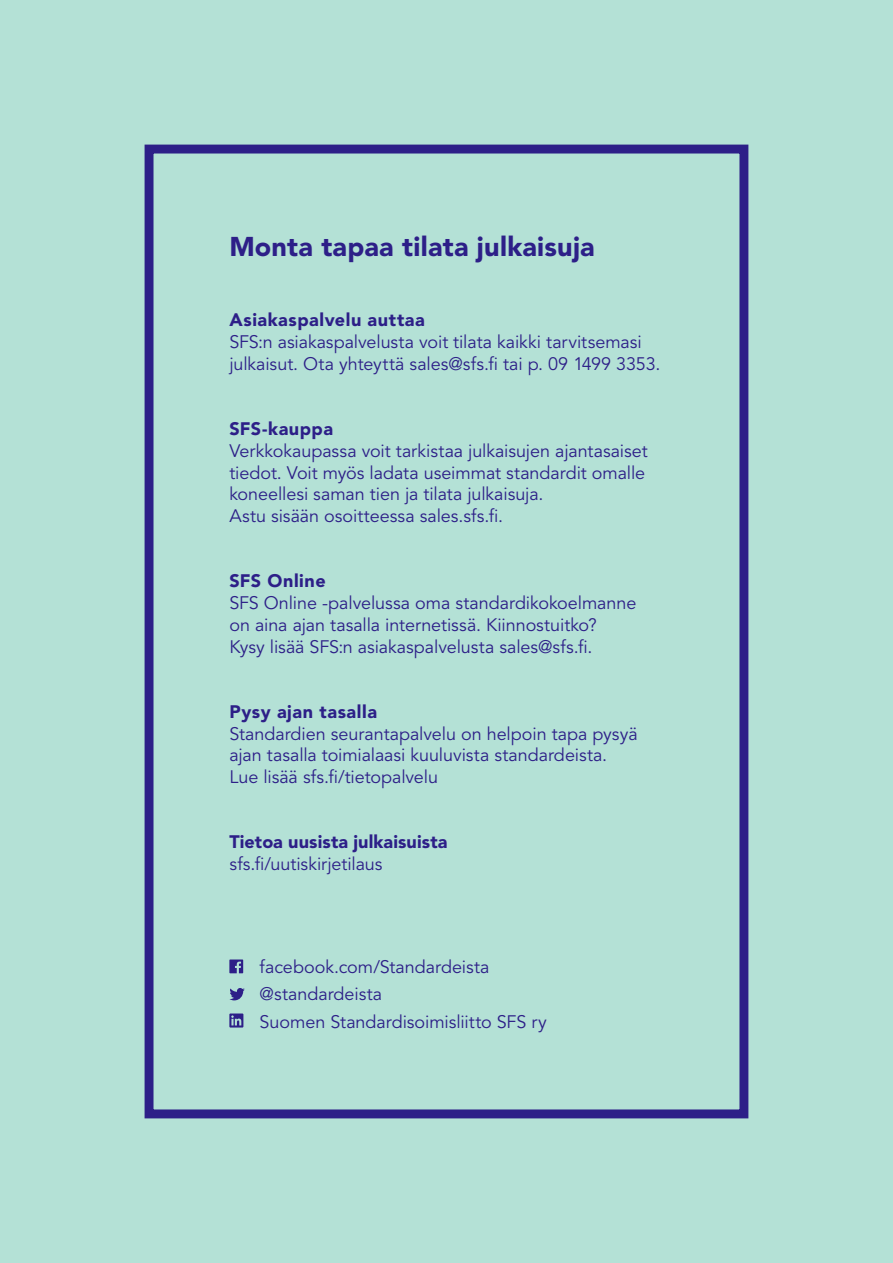
<style>
.page{position:relative;width:893px;height:1263px;background:#b4e1d6}
.page>*{position:absolute;margin:0;border:0;box-sizing:border-box;transform-origin:0 0}
.t1{font:900 27px "Avenir LT Pro";letter-spacing:.01em;color:#2d1f88}
.t2{font:18px/21.8px "Avenir LT Pro";letter-spacing:-.005em;color:#2d1f88}
.t3{font:900 18px "Avenir LT Pro";letter-spacing:.025em;color:#2d1f88}
</style>
<div class="page">
<div style="left:145px;top:145px;width:603px;height:973px;border:9px solid #2d1f88"></div>
<svg style="left:229px;top:959px;width:14px;height:14px"></svg>
<svg style="left:229px;top:988px;width:16px;height:12px"></svg>
<svg style="left:229px;top:1013px;width:14px;height:14px"></svg>
<h1 class="t1" style="left:229px;top:230px;width:367px">Monta tapaa tilata julkaisuja</h1>
<p class="t3" style="left:229px;top:309px;width:197px">Asiakaspalvelu auttaa</p>
<p class="t2" style="left:229px;top:331px;width:432px">SFS:n asiakaspalvelusta voit tilata kaikki tarvitsemasi julkaisut. Ota yhteyttä sales@sfs.fi tai p. 09 1499 3353.</p>
<p class="t3" style="left:229px;top:418px;width:105px">SFS-kauppa</p>
<p class="t2" style="left:229px;top:440px;width:420px">Verkkokaupassa voit tarkistaa julkaisujen ajantasaiset tiedot. Voit myös ladata useimmat standardit omalle koneellesi saman tien ja tilata julkaisuja.<br>Astu sisään osoitteessa sales.sfs.fi.</p>
<p class="t3" style="left:229px;top:570px;width:98px">SFS Online</p>
<p class="t2" style="left:229px;top:592px;width:408px">SFS Online -palvelussa oma standardikokoelmanne on aina ajan tasalla internetissä. Kiinnostuitko?<br>Kysy lisää SFS:n asiakaspalvelusta sales@sfs.fi.</p>
<p class="t3" style="left:229px;top:701px;width:149px">Pysy ajan tasalla</p>
<p class="t2" style="left:229px;top:723px;width:410px">Standardien seurantapalvelu on helpoin tapa pysyä ajan tasalla toimialaasi kuuluvista standardeista.<br>Lue lisää sfs.fi/tietopalvelu</p>
<p class="t3" style="left:229px;top:831px;width:220px">Tietoa uusista julkaisuista</p>
<p class="t2" style="left:229px;top:853px;width:155px">sfs.fi/uutiskirjetilaus</p>
<p class="t2" style="left:260px;top:954px;width:289px;line-height:27.2px">facebook.com/Standardeista @standardeista<br>Suomen Standardisoimisliitto SFS ry</p>
</div>
